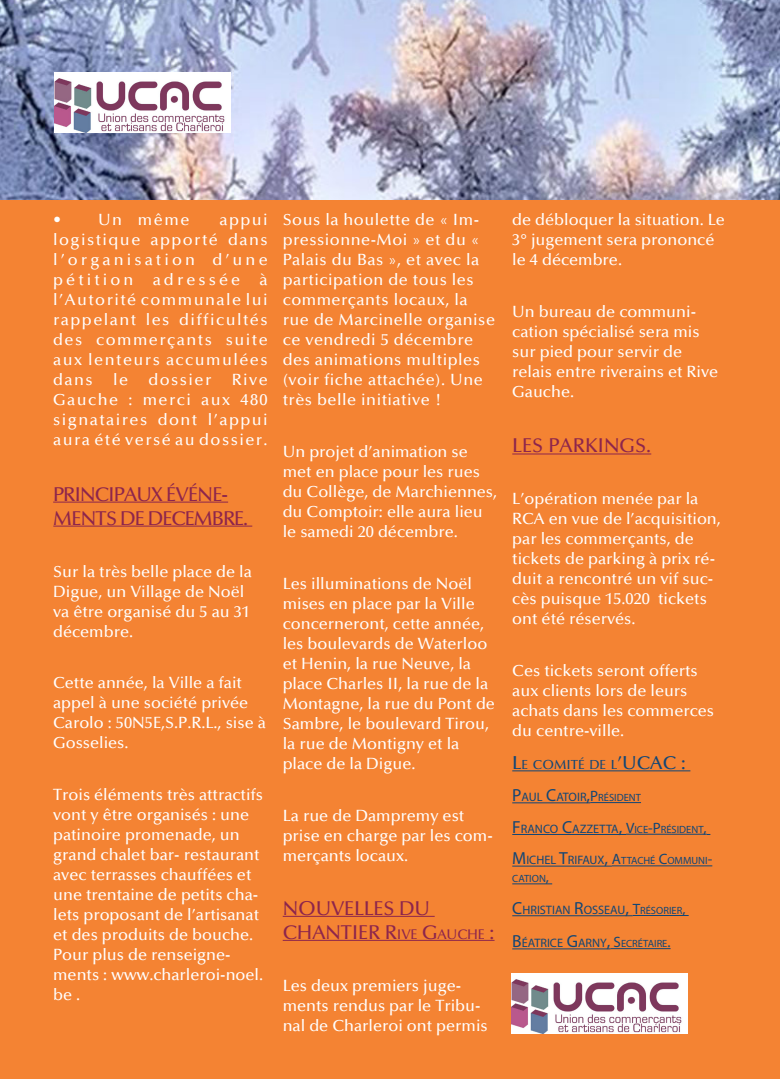
<style>
.page{position:relative;width:780px;height:1088px;background:#fff}
.page>*{position:absolute;margin:0;border:0;box-sizing:border-box;transform-origin:0 0}
.t1{font:500 20px/24px "Optima";letter-spacing:-.01em;color:#8d254c}
.t2{font:500 18.75px "Optima";color:#114676}
.t3{font:500 16.25px/20px "Optima";color:#fff}
.t4{font:500 16.25px/20px "Optima";letter-spacing:.03em;color:#fff}
.t5{font:500 14px "Optima";letter-spacing:-.015em;color:#8d254c}
.t6{font:500 13.12px "Optima";color:#114676}
.t7{font:12.25px "Myriad Pro";color:#114676}
.t8{font:10.5px/18px "Myriad Pro";color:#114676}
.s1{font-style:inherit}
.s2{font-size:20px}
.s3{font-size:18.75px}
.s4{font-size:17.5px}
.s5{font-size:15px}
.s6{font-size:10.5px}
.s7{font-size:12.25px}
</style>
<div class="page">
<div style="left:0;top:0;width:780px;height:1078px;background:#f48333"></div>
<hr style="left:53px;top:502px;width:175px;height:1px;background:#8d254c">
<hr style="left:53px;top:526px;width:199px;height:1px;background:#8d254c">
<hr style="left:283px;top:916px;width:151px;height:1px;background:#8d254c">
<hr style="left:283px;top:940px;width:211px;height:1px;background:#8d254c">
<hr style="left:512px;top:453px;width:139px;height:1px;background:#8d254c">
<hr style="left:512px;top:770px;width:178px;height:1px;background:#114676">
<hr style="left:512px;top:802px;width:78px;height:1px;background:#114676">
<hr style="left:590px;top:802px;width:51px;height:1px;background:#114676">
<hr style="left:512px;top:834px;width:114px;height:1px;background:#114676">
<hr style="left:626px;top:834px;width:80px;height:1px;background:#114676">
<hr style="left:512px;top:866px;width:99px;height:1px;background:#114676">
<hr style="left:611px;top:865px;width:101px;height:1px;background:#114676">
<hr style="left:512px;top:883px;width:40px;height:1px;background:#114676">
<hr style="left:512px;top:915px;width:120px;height:1px;background:#114676">
<hr style="left:632px;top:915px;width:56px;height:1px;background:#114676">
<hr style="left:512px;top:948px;width:98px;height:1px;background:#114676">
<hr style="left:610px;top:948px;width:60px;height:1px;background:#114676">
<img style="left:0;top:0;width:780px;height:199px">
<img style="left:55px;top:73px;width:175px;height:60px">
<img style="left:512px;top:974px;width:175px;height:60px">
<p class="t3" style="left:53px;top:210px;width:138px">• Un même</p>
<p class="t3" style="left:53px;top:210px;width:216px;text-align:justify;text-indent:166px">appui logistique apporté dans l’organisation d’une pétition adressée à l’Autorité communale lui rappelant les difficultés des commerçants suite aux lenteurs accumulées dans le dossier Rive Gauche : merci aux 480 signataires dont l’appui aura été versé au dossier.</p>
<p class="t1" style="left:53px;top:482px;width:196px;text-indent:83px">UX <span class="s1">ÉVÉNE-<br>MENTS</span> DE DECEMBRE.</p>
<p class="t3" style="left:53px;top:561px;width:200px">Sur la très belle place de la<br>Digue, un Village de Noël va être organisé du 5 au 31 décembre.</p>
<p class="t3" style="left:53px;top:673px;width:214px">Cette année, la Ville a fait appel à une société privée<br>Carolo : 50N5E,S.P.R.L., sise à<br>Gosselies.</p>
<p class="t3" style="left:53px;top:785px;width:211px">Trois éléments très attractifs vont y être organisés : une patinoire promenade, un grand chalet bar- restaurant avec terrasses chauffées et une trentaine de petits cha&shy;lets proposant de l’artisanat et des produits de bouche.<br>Pour plus de renseigne&shy;ments : www.charleroi-noel. be .</p>
<p class="t1" style="left:53px;top:482px;width:53px">PRINCIPA</p>
<p class="t4" style="left:283px;top:210px;width:214px">Sous la houlette de « Im&shy;pressionne-Moi » et du «<br>Palais du Bas », et avec la participation de tous les commerçants locaux, la rue de Marcinelle organise ce vendredi 5 décembre des animations multiples (voir fiche attachée). Une très belle initiative !</p>
<p class="t3" style="left:283px;top:442px;width:216px">Un projet d’animation se met en place pour les rues du Collège, de Marchiennes, du Comptoir: elle aura lieu le samedi 20 décembre.</p>
<p class="t3" style="left:283px;top:573px;width:214px">Les illuminations de Noël mises en place par la Ville concerneront, cette année, les boulevards de Waterloo et Henin, la rue Neuve, la place Charles II, la rue de la<br>Montagne, la rue du Pont de<br>Sambre, le boulevard Tirou, la rue de Montigny et la place de la Digue.</p>
<p class="t3" style="left:283px;top:805px;width:211px">La rue de Dampremy est prise en charge par les com&shy;merçants locaux.</p>
<p class="t1" style="left:283px;top:896px;width:60px">NOUVELLES</p>
<p class="t1" style="left:399px;top:896px;width:32px">DU</p>
<p class="t1" style="left:283px;top:920px;width:69px">CHANTIER</p>
<p class="t5" style="left:385px;top:926px;width:111px"><span class="s2">R</span>IVE <span class="s2">G</span>AUCHE <span class="s2">:</span></p>
<p class="t3" style="left:283px;top:976px;width:206px">Les deux premiers juge&shy;ments rendus par le Tribu&shy;nal de Charleroi ont permis</p>
<p class="t3" style="left:512px;top:210px;width:214px">de débloquer la situation. Le<br>3° jugement sera prononcé le 4 décembre.</p>
<p class="t3" style="left:512px;top:301px;width:207px">Un bureau de communi&shy;cation spécialisé sera mis sur pied pour servir de relais entre riverains et Rive<br>Gauche.</p>
<p class="t1" style="left:512px;top:434px;width:11px">LES</p>
<p class="t1" style="left:548px;top:434px;width:13px">PAR</p>
<p class="t1" style="left:585px;top:434px;width:68px">KINGS.</p>
<p class="t3" style="left:512px;top:489px;width:210px">L’opération menée par la<br>RCA en vue de l’acquisition, par les commerçants, de tickets de parking à prix ré&shy;duit a rencontré un vif suc&shy;cès puisque 15.020 tickets ont été réservés.</p>
<p class="t3" style="left:512px;top:661px;width:203px">Ces tickets seront offerts aux clients lors de leurs achats dans les commerces du centre-ville.</p>
<p class="t6" style="left:512px;top:758px;width:139px"><span class="s3">L</span>E COMITÉ DE L<span class="s3">’UCAC</span></p>
<p class="t2" style="left:681px;top:753px;width:6px">:</p>
<p class="t7" style="left:512px;top:789px;width:130px"><span class="s4">P</span>AUL <span class="s4">C</span>ATOIR<span class="s4">,</span><span class="s5">P</span><span class="s6">RÉSIDENT</span></p>
<p class="t7" style="left:512px;top:821px;width:196px"><span class="s4">F</span>RANCO <span class="s4">C</span>AZZETTA<span class="s4">,</span> <span class="s5">V</span><span class="s6">ICE</span><span class="s5">-P</span><span class="s6">RÉSIDENT</span><span class="s5">,</span></p>
<p class="t8" style="left:512px;top:852px;width:201px"><span class="s4">M</span><span class="s7">ICHEL</span> <span class="s4">T</span><span class="s7">RIFAUX</span><span class="s4">,</span> <span class="s5">A</span>TTACHÉ <span class="s5">C</span>OMMUNI<span class="s5">-<br></span>CATION<span class="s5">,</span></p>
<p class="t7" style="left:512px;top:902px;width:175px"><span class="s4">C</span>HRISTIAN <span class="s4">R</span>OSSEAU<span class="s4">,</span> <span class="s5">T</span><span class="s6">RÉSORIER</span><span class="s5">,</span></p>
<p class="t7" style="left:512px;top:935px;width:160px"><span class="s4">B</span>ÉATRICE <span class="s4">G</span>ARNY<span class="s4">,</span> <span class="s5">S</span><span class="s6">ECRÉTAIRE</span><span class="s5">.</span></p>
</div>
